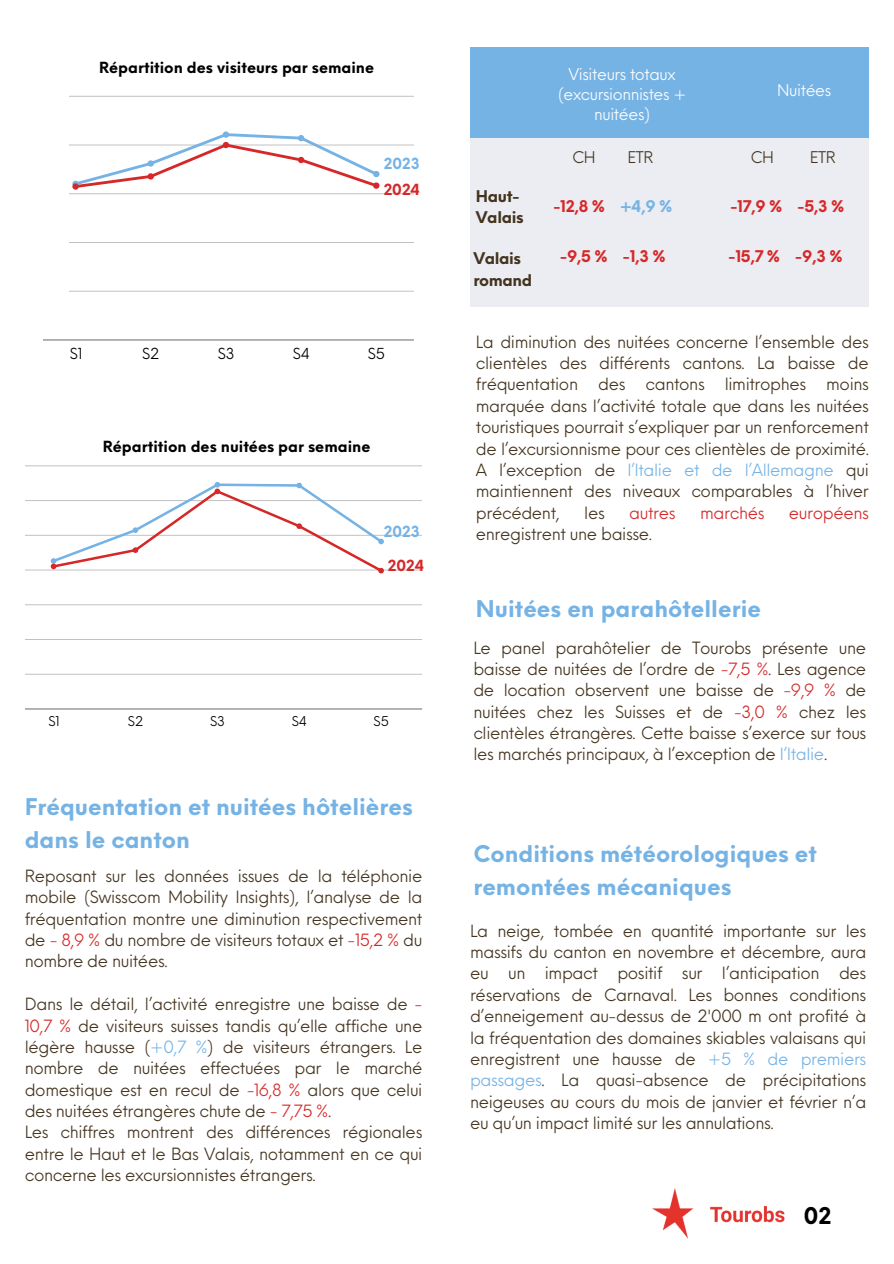
<style>
.page{position:relative;width:894px;height:1264px;background:#fff}
.page>*{position:absolute;margin:0;border:0;box-sizing:border-box;transform-origin:0 0}
.t1{font:700 22.5px/32.7px "Neue Einstellung";color:#76b3e5}
.t2{font:700 22.5px "Neue Einstellung";color:#000}
.t3{font:16.5px/21.3px "Neue Einstellung";letter-spacing:-.025em;color:#44341f;text-align:justify}
.t4{font:16.5px "Neue Einstellung";letter-spacing:-.025em;color:#d62828}
.t5{font:15.75px/20.2px "Neue Einstellung";letter-spacing:-.025em;color:#fff;text-align:center}
.t6{font:700 15.75px "Neue Einstellung";color:#d62828}
.t7{font:700 15.75px/21.3px "Neue Einstellung";letter-spacing:-.025em;color:#44341f}
.t8{font:15.75px "Neue Einstellung";letter-spacing:-.025em;color:#44341f}
.t9{font:700 15px "Neue Einstellung";color:#000}
.t10{font:700 15px "Neue Einstellung";color:#76b3e5}
.t11{font:700 15px "Neue Einstellung";color:#d62828}
.t12{font:14.85px "Neue Einstellung";color:#000}
.t13{font:13.2px "Neue Einstellung";color:#000}
.s1{color:#d62828}
.s2{color:#76b3e5}
</style>
<div class="page">
<hr style="left:38px;top:291px;width:376px;height:1px;background:#000">
<hr style="left:38px;top:242px;width:376px;height:1px;background:#000">
<hr style="left:38px;top:193px;width:376px;height:1px;background:#000">
<hr style="left:38px;top:145px;width:376px;height:1px;background:#000">
<hr style="left:38px;top:96px;width:376px;height:1px;background:#000">
<hr style="left:38px;top:339px;width:376px;height:1px;background:#000">
<svg style="left:72px;top:131px;width:308px;height:59px"></svg>
<hr style="left:13px;top:674px;width:409px;height:1px;background:#000">
<hr style="left:13px;top:639px;width:409px;height:1px;background:#000">
<hr style="left:13px;top:604px;width:409px;height:1px;background:#000">
<hr style="left:13px;top:569px;width:409px;height:1px;background:#000">
<hr style="left:13px;top:535px;width:409px;height:1px;background:#000">
<hr style="left:13px;top:500px;width:409px;height:1px;background:#000">
<hr style="left:13px;top:465px;width:409px;height:1px;background:#000">
<hr style="left:13px;top:708px;width:409px;height:1px;background:#000">
<svg style="left:50px;top:482px;width:334px;height:92px"></svg>
<div style="left:0;top:45px;width:69px;height:268px;background:#fff"></div>
<div style="left:470px;top:47px;width:398px;height:91px;background:#76b3e5"></div>
<div style="left:470px;top:138px;width:398px;height:169px;background:#ebedf3"></div>
<div style="left:0;top:424px;width:25px;height:320px;background:#fff"></div>
<div style="left:0;top:36px;width:43px;height:320px;background:#fff"></div>
<img style="left:652px;top:1188px;width:133px;height:51px">
<h3 class="t9" style="left:99px;top:54px;width:276px">Répartition des visiteurs par semaine</h3>
<h1 class="t10" style="left:384px;top:150px;width:38px">2023</h1>
<p class="t11" style="left:383px;top:175px;width:38px">2024</p>
<p class="t12" style="left:70px;top:340px;width:14px">S1</p>
<p class="t12" style="left:142px;top:340px;width:19px">S2</p>
<p class="t12" style="left:218px;top:340px;width:18px">S3</p>
<p class="t12" style="left:293px;top:340px;width:19px">S4</p>
<p class="t12" style="left:367px;top:340px;width:19px">S5</p>
<h3 class="t9" style="left:103px;top:433px;width:269px">Répartition des nuitées par semaine</h3>
<p class="t10" style="left:384px;top:518px;width:38px">2023</p>
<p class="t11" style="left:388px;top:552px;width:38px">2024</p>
<p class="t13" style="left:48px;top:709px;width:13px">S1</p>
<p class="t13" style="left:128px;top:709px;width:17px">S2</p>
<p class="t13" style="left:210px;top:709px;width:17px">S3</p>
<p class="t13" style="left:292px;top:709px;width:17px">S4</p>
<p class="t13" style="left:373px;top:709px;width:17px">S5</p>
<h2 class="t1" style="left:25px;top:788px;width:389px">Fréquentation et nuitées hôtelières dans le canton</h2>
<p class="t3" style="left:25px;top:863px;width:399px">Reposant sur les données issues de la téléphonie mobile (Swisscom Mobility Insights), l’analyse de la fréquentation montre une diminution respectivement de <span class="s1">- 8,9 %</span> du nombre de visiteurs totaux et <span class="s1">-15,2 %</span> du nombre de nuitées.</p>
<h3 class="t3" style="left:25px;top:991px;width:399px">Dans le détail, l’activité enregistre une baisse de <span class="s1">- 10,7 %</span> de visiteurs suisses tandis qu’elle affiche une légère hausse (<span class="s2">+0,7 %</span>) de visiteurs étrangers. Le nombre de nuitées effectuées par le marché domestique est en recul de <span class="s1">-16,8 %</span> alors que celui des nuitées étrangères chute de <span class="s1">- 7,75 %</span>.</h3>
<p class="t3" style="left:25px;top:1120px;width:399px">Les chiffres montrent des différences régionales entre le Haut et le Bas Valais, notamment en ce qui concerne les excursionnistes étrangers.</p>
<h3 class="t5" style="left:558px;top:62px;width:130px">Visiteurs totaux (excursionnistes + nuitées)</h3>
<p class="t5" style="left:777px;top:79px;width:56px">Nuitées</p>
<h3 class="t8" style="left:572px;top:143px;width:25px">CH</h3>
<h3 class="t8" style="left:627px;top:143px;width:27px">ETR</h3>
<h3 class="t8" style="left:750px;top:143px;width:25px">CH</h3>
<h3 class="t8" style="left:809px;top:143px;width:27px">ETR</h3>
<h1 class="t7" style="left:476px;top:184px;width:49px">Haut-<br>Valais</h1>
<p class="t6" style="left:553px;top:192px;width:121px">-12,8 % <span class="s2">+4,9 %</span></p>
<h1 class="t6" style="left:559px;top:241px;width:107px">-9,5 % -1,3 %</h1>
<h3 class="t7" style="left:473px;top:246px;width:60px">Valais romand</h3>
<p class="t6" style="left:729px;top:192px;width:116px">-17,9 % -5,3 %</p>
<p class="t6" style="left:728px;top:241px;width:116px">-15,7 % -9,3 %</p>
<h2 class="t3" style="left:476px;top:329px;width:394px">La diminution des nuitées concerne l’ensemble des clientèles des différents cantons. La baisse de fréquentation des cantons limitrophes moins marquée dans l’activité totale que dans les nuitées touristiques pourrait s’expliquer par un renforcement de l’excursionnisme pour ces clientèles de proximité.<br>A l’exception de <span class="s2">l’Italie et de l’Allemagne</span> qui maintiennent des niveaux comparables à l’hiver précédent,</h2>
<h2 class="t3" style="left:584px;top:500px;width:22px">les</h2>
<h2 class="t4" style="left:629px;top:498px;width:48px">autres</h2>
<h2 class="t4" style="left:700px;top:498px;width:66px">marchés</h2>
<h2 class="t4" style="left:788px;top:498px;width:81px">européens</h2>
<h2 class="t3" style="left:476px;top:521px;width:178px">enregistrent une baisse.</h2>
<h3 class="t1" style="left:476px;top:591px;width:286px">Nuitées en parahôtellerie</h3>
<h3 class="t3" style="left:473px;top:635px;width:394px">Le panel parahôtelier de Tourobs présente une baisse de nuitées de l’ordre de <span class="s1">-7,5 %</span>. Les agence de location observent une baisse de <span class="s1">-9,9 %</span> de nuitées chez les Suisses et de <span class="s1">-3,0 %</span> chez les clientèles étrangères. Cette baisse s’exerce sur tous les marchés principaux, à l’exception de <span class="s2">l’Italie</span>.</h3>
<h3 class="t1" style="left:473px;top:835px;width:345px">Conditions météorologiques et remontées mécaniques</h3>
<h3 class="t3" style="left:470px;top:918px;width:398px">La neige, tombée en quantité importante sur les massifs du canton en novembre et décembre, aura eu un impact positif sur l’anticipation des réservations de Carnaval. Les bonnes conditions d’enneigement au-dessus de 2'000 m ont profité à la fréquentation des domaines skiables valaisans qui enregistrent une hausse de <span class="s2">+5 % de premiers passages</span>. La quasi-absence de précipitations neigeuses au cours du mois de janvier et février n’a eu qu’un impact limité sur les annulations.</h3>
<h3 class="t2" style="left:803px;top:1195px;width:29px">02</h3>
</div>
